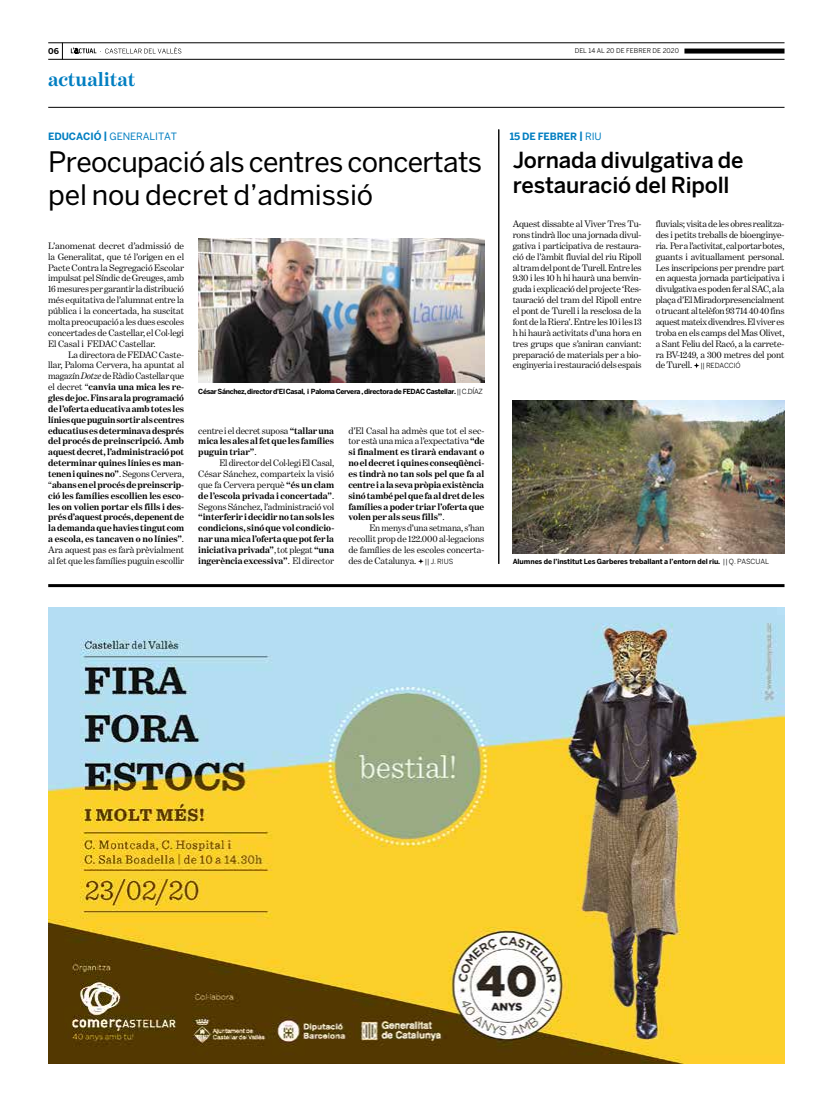
<style>
.page{position:relative;width:820px;height:1106px;background:#fff}
.page>*{position:absolute;margin:0;border:0;box-sizing:border-box;transform-origin:0 0}
.t1{font:28px/33px "Benton Sans";letter-spacing:-.02em;color:#000}
.t2{font:500 22px/25px "Benton Sans";letter-spacing:-.01em;color:#000}
.t3{font:700 20px "Benton Modern One";letter-spacing:-.005em;color:#007ec1}
.t4{font:700 10px "Benton Sans";letter-spacing:-.01em;color:#007ec1}
.t5{font:10px "Benton Sans";color:#007ec1}
.t6{font:9.5px/10.9px "Benton Modern One";letter-spacing:-.015em;color:#000;text-align:justify}
.t7{font:700 9.5px/10.9px "Benton Modern One";letter-spacing:-.01em;color:#000;text-align:justify}
.t8{font:700 8px "Benton Sans";color:#000}
.t9{font:700 7px "Benton Sans";letter-spacing:-.05em;color:#000}
.t10{font:700 7px "Benton Sans";letter-spacing:-.01em;color:#000}
.t11{font:7px "Benton Sans";letter-spacing:-.015em;color:#000}
.t12{font:6.5px "Benton Sans";letter-spacing:.005em;color:#000}
.s1{font-weight:700}
.s2{font-weight:400}
.s3{font-weight:400;font-style:italic}
.s4{font-family:"Benton Sans";font-size:7px}
.s5{font-family:"Benton Modern One";font-size:9.5px}
</style>
<div class="page">
<svg style="left:62px;top:44px;width:1px;height:15px"></svg>
<hr style="left:48px;top:107px;width:736px;height:1px;background:#000">
<hr style="left:48px;top:43px;width:736px;height:1px;background:#000">
<hr style="left:48px;top:59px;width:736px;height:1px;background:#000">
<div style="left:684px;top:49px;width:100px;height:5px;background:#000"></div>
<svg style="left:71px;top:47px;width:110px;height:7px"></svg>
<img style="left:48px;top:607px;width:736px;height:456px">
<hr style="left:48px;top:584px;width:736px;height:3px;background:#000">
<svg style="left:694px;top:363px;width:5px;height:5px"></svg>
<img style="left:198px;top:238px;width:286px;height:144px">
<hr style="left:498px;top:129px;width:1px;height:435px;background:#000">
<svg style="left:418px;top:559px;width:5px;height:5px"></svg>
<img style="left:512px;top:401px;width:272px;height:152px">
<p class="t8" style="left:48px;top:46px;width:12px">06</p>
<p class="t12" style="left:574px;top:47px;width:106px">DEL 14 AL 20 DE FEBRER DE 2020</p>
<h3 class="t3" style="left:48px;top:68px;width:89px">actualitat</h3>
<p class="t4" style="left:48px;top:131px;width:22px">educac</p>
<p class="t5" style="left:90px;top:131px;width:33px"><span class="s1">ió |</span> generali</p>
<p class="t5" style="left:158px;top:131px;width:21px">tat</p>
<p class="t4" style="left:509px;top:131px;width:82px">15 de febrer | <span class="s2">riu</span></p>
<h1 class="t1" style="left:48px;top:145px;width:435px">Preocupació als centres concertats pel nou decret d’admissió</h1>
<h2 class="t2" style="left:512px;top:147px;width:232px">Jornada divulgativa de restauració del Ripoll</h2>
<p class="t6" style="left:48px;top:240px;width:137px">L’anomenat decret d’admissió de la Generalitat, que té l’origen en el Pacte Contra la Segregació Escolar impulsat pel Síndic de Greuges, amb 16 mesures per garantir la distribució més equitativa de l’alumnat entre la pública i la concertada, ha suscitat molta preocupació a les dues escoles concertades de Castellar, el Col·legi El Casal i FEDAC Castellar.</p>
<p class="t7" style="left:48px;top:349px;width:137px;text-indent:20px"><span class="s2">La directora de FEDAC Caste&shy;llar, Paloma Cervera, ha apuntat al magazín</span> <span class="s3">Dotze</span> <span class="s2">de Ràdio Castellar que el decret “</span>canvia una mica les re&shy;gles de joc. Fins ara la programació de l’oferta educativa amb totes les línies que puguin sortir als centres educatius es determinava després del procés de preinscripció. Amb aquest decret, l’administració pot determinar quines línies es man&shy;tenen i quines no”<span class="s2">. Segons Cervera, “</span>abans en el procés de preinscrip&shy;ció les famílies escollien les esco&shy;les on volien portar els fills i des&shy;prés d’aquest procés, depenent de la demanda que havies tingut com a escola, es tancaven o no línies”<span class="s2">.<br>Ara aquest pas es farà prèvialment al fet que les famílies puguin escollir</span></p>
<p class="t9" style="left:198px;top:387px;width:286px">César Sánchez, director d’El Casal, i Paloma Cervera , directora de FEDAC Castellar. <span class="s2">|| C.DÍAZ</span></p>
<p class="t7" style="left:198px;top:425px;width:137px"><span class="s2">centre i el decret suposa</span> “tallar una mica les ales al fet que les famílies puguin triar”<span class="s2">.</span></p>
<p class="t6" style="left:198px;top:457px;width:137px;text-indent:21px">El director del Col·legi El Casal, César Sánchez, comparteix la visió que fa Cervera perquè <span class="s1">“és un clam de l’escola privada i concertada”</span>.<br>Segons Sánchez, l’administració vol</p>
<p class="t7" style="left:198px;top:511px;width:137px">“interferir i decidir no tan sols les condicions, sinó que vol condicio&shy;nar una mica l’oferta que pot fer la iniciativa privada”<span class="s2">, tot plegat</span> “una ingerència excessiva”<span class="s2">. El director</span></p>
<p class="t7" style="left:348px;top:425px;width:137px"><span class="s2">d’El Casal ha admès que tot el sec&shy;tor està una mica a l’expectativa</span> “de si finalment es tirarà endavant o no el decret i quines conseqüènci&shy;es tindrà no tan sols pel que fa al centre i a la seva pròpia existència sinó també pel que fa al dret de les famílies a poder triar l’oferta que volen per als seus fills”<span class="s2">.</span></p>
<p class="t6" style="left:348px;top:522px;width:137px;text-indent:21px">En menys d’una setmana, s’han recollit prop de 122.000 al·legacions de famílies de les escoles concerta&shy;des de Catalunya. <span class="s4">|| J. RIUS</span></p>
<p class="t6" style="left:512px;top:218px;width:130px">Aquest dissabte al Viver Tres Tu&shy;rons tindrà lloc una jornada divul&shy;gativa i participativa de restaura&shy;ció de l’àmbit fluvial del riu Ripoll al tram del pont de Turell. Entre les 9.30 i les 10 h hi haurà una benvin&shy;guda i explicació del projecte ‘Res&shy;tauració del tram del Ripoll entre el pont de Turell i la resclosa de la font de la Riera’. Entre les 10 i les 13 h hi haurà activitats d’una hora en tres grups que s’aniran canviant: preparació de materials per a bio&shy;enginyeria i restauració dels espais</p>
<p class="t6" style="left:655px;top:218px;width:130px">fluvials; visita de les obres realitza&shy;des i petits treballs de bioenginye&shy;ria. Per a l’activitat, cal portar botes, guants i avituallament personal.<br>Les inscripcions per prendre part en aquesta jornada participativa i divulgativa es poden fer al SAC, a la plaça d’El Miradorpresencialment o trucant al telèfon 93 714 40 40 fins aquest mateix divendres. El viver es troba en els camps del Mas Olivet, a Sant Feliu del Racó, a la carrete&shy;ra BV-1249, a 300 metres del pont</p>
<p class="t11" style="left:655px;top:362px;width:86px"><span class="s5">de Turell.</span> || REDACCIÓ</p>
<p class="t10" style="left:512px;top:557px;width:258px">Alumnes de l’institut Les Garberes treballant a l’entorn del riu. <span class="s2">|| Q. PASCUAL</span></p>
</div>
